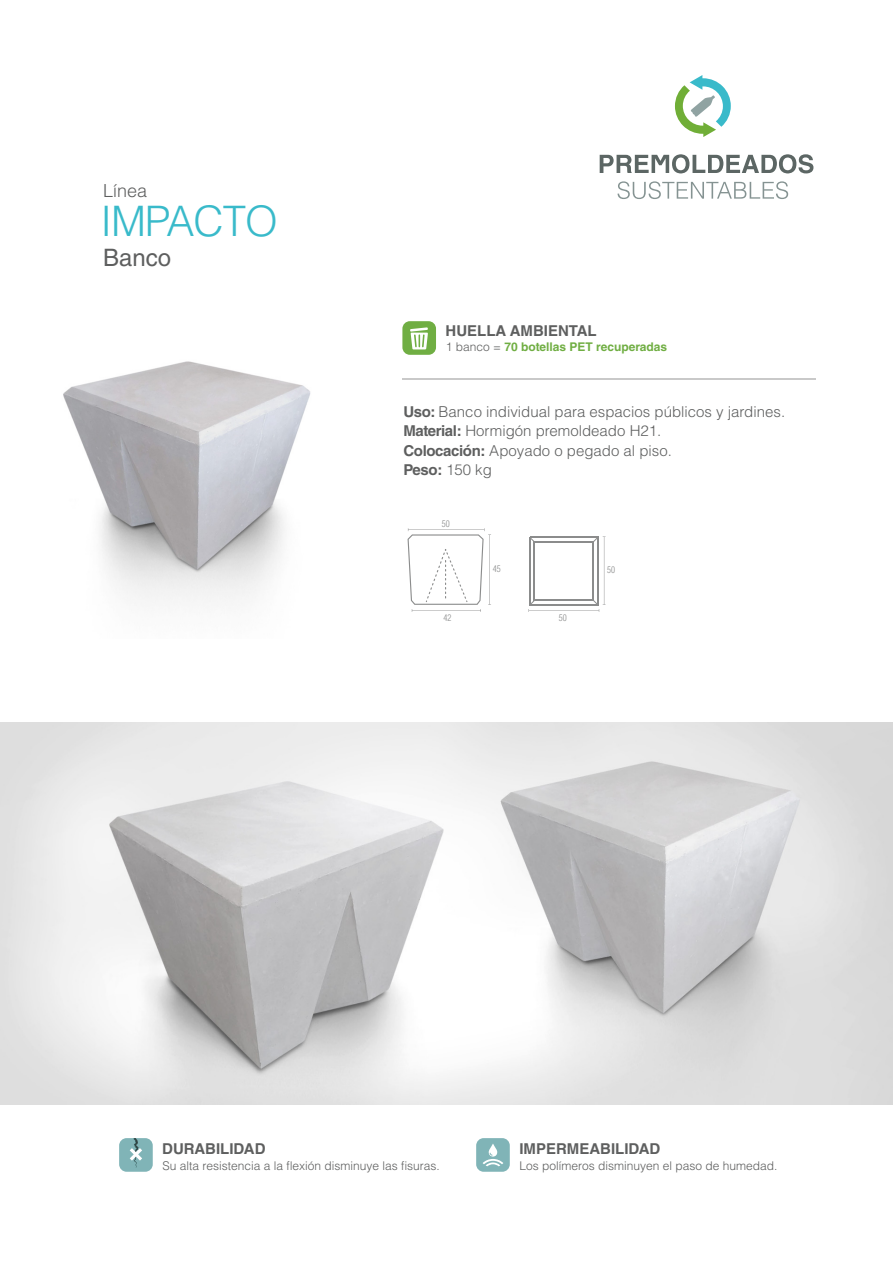
<style>
.page{position:relative;width:893px;height:1263px;background:#fff}
.page>*{position:absolute;margin:0;border:0;box-sizing:border-box;transform-origin:0 0}
.t1{font:300 42px "Helvetica LT Std";letter-spacing:-.025em;color:#39baca}
.t2{font:24px "Helvetica LT Std";color:#5e5f5f}
.t3{font:300 18px "Helvetica LT Std";color:#5e5f5f}
.t4{font:300 15px/19.5px "Helvetica LT Std";color:#5e5f5f}
.t5{font:700 15px "Helvetica LT Std";color:#5e5f5f}
.t6{font:300 12px "Helvetica LT Std";color:#5e5f5f}
.t7{font:700 12px "Helvetica LT Std";color:#70ae43}
.t8{font:300 condensed 9px "Helvetica LT Std";color:#8b8c8c}
.s1{font-weight:300;color:#5e5f5f}
.s2{font-weight:700}
</style>
<div class="page">
<div style="left:402px;top:321px;width:34px;height:34px;background:#70ae43;border-radius:7px"></div>
<svg style="left:410px;top:327px;width:18px;height:22px"></svg>
<hr style="left:402px;top:379px;width:413px;height:1px;background:#c9c9c9">
<svg style="left:528px;top:536px;width:78px;height:76px"></svg>
<svg style="left:407px;top:528px;width:84px;height:84px"></svg>
<div style="left:476px;top:1138px;width:34px;height:34px;background:#80b4b7;border-radius:7px"></div>
<svg style="left:483px;top:1144px;width:20px;height:22px"></svg>
<div style="left:119px;top:1138px;width:34px;height:34px;background:#80b4b7;border-radius:7px"></div>
<svg style="left:130px;top:1138px;width:12px;height:30px"></svg>
<svg style="left:618px;top:181px;width:170px;height:18px"></svg>
<svg style="left:675px;top:75px;width:56px;height:62px"></svg>
<svg style="left:600px;top:154px;width:213px;height:19px"></svg>
<img style="left:63px;top:361px;width:248px;height:241px">
<img style="left:0;top:722px;width:893px;height:383px">
<p class="t3" style="left:103px;top:179px;width:46px">Línea</p>
<h1 class="t1" style="left:100px;top:195px;width:179px">IMPACTO</h1>
<h2 class="t2" style="left:103px;top:244px;width:70px">Banco</h2>
<p class="t5" style="left:446px;top:322px;width:153px">HUELLA AMBIENTAL</p>
<p class="t7" style="left:446px;top:340px;width:223px"><span class="s1">1 banco =</span> 70 botellas PET recuperadas</p>
<p class="t4" style="left:403px;top:401px;width:383px"><span class="s2">Uso:</span> Banco individual para espacios públicos y jardines.<br><span class="s2">Material:</span> Hormigón premoldeado H21.<br><span class="s2">Colocación:</span> Apoyado o pegado al piso.<br><span class="s2">Peso:</span> 150 kg</p>
<p class="t8" style="left:442px;top:518px;width:9px">50</p>
<p class="t8" style="left:443px;top:612px;width:9px">42</p>
<p class="t8" style="left:493px;top:563px;width:9px">45</p>
<p class="t8" style="left:607px;top:564px;width:9px">50</p>
<p class="t8" style="left:559px;top:612px;width:9px">50</p>
<p class="t5" style="left:162px;top:1140px;width:105px">DURABILIDAD</p>
<p class="t5" style="left:519px;top:1140px;width:143px">IMPERMEABILIDAD</p>
<p class="t6" style="left:163px;top:1158px;width:279px">Su alta resistencia a la flexión disminuye las fisuras.</p>
<p class="t6" style="left:520px;top:1158px;width:259px">Los polímeros disminuyen el paso de humedad.</p>
</div>
